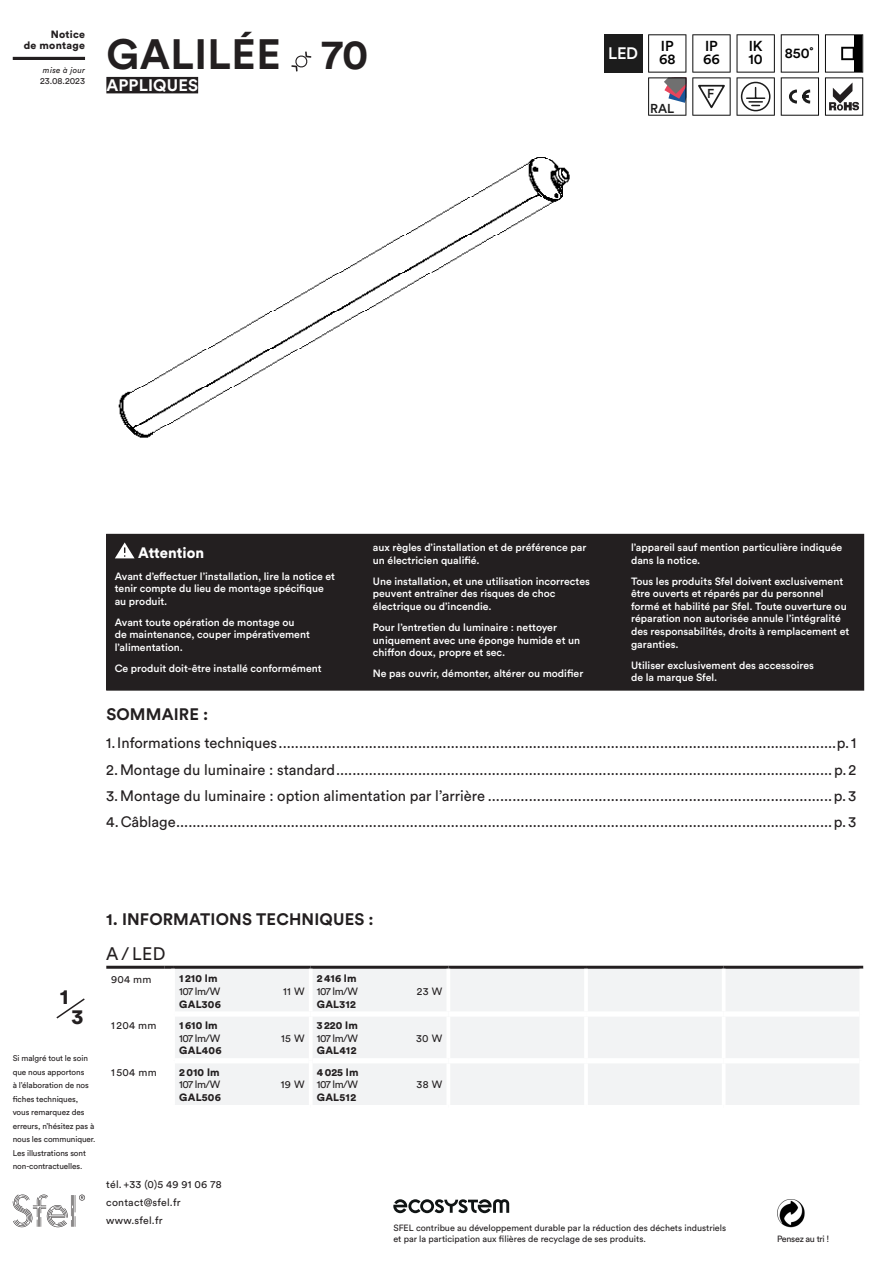
<style>
.page{position:relative;width:893px;height:1263px;background:#fff}
.page>*{position:absolute;margin:0;border:0;box-sizing:border-box;transform-origin:0 0}
.t1{font:700 42px "Circular Std";letter-spacing:.01em;color:#231f20}
.t2{font:900 21px "Circular Std";color:#231f20}
.Texte{font:18px "Circular Std";color:#231f20}
.Titres{font:700 16.5px "Circular Std";letter-spacing:.01em;color:#231f20}
.sous-titres{font:700 16.5px "Circular Std";letter-spacing:.01em;color:#fff}
.t3{font:500 16.5px "Circular Std";color:#fff}
.Style_sommaire{font:15px "Circular Std";color:#231f20}
.Attention{font:900 15px "Circular Std";color:#fff}
.t4{font:500 14.4px/12.5px "Circular Std";color:#000}
.t5{font:500 12.9px "Circular Std";color:#1c1c1c}
.textes_avertissements{font:500 10.5px/12.6px "Circular Std";color:#fff}
.Alignement_Gauche{font:10.5px/18px "Circular Std";letter-spacing:.02em;color:#231f20}
.Alignement_Gauche-2{font:900 10.5px/10.5px "Circular Std";letter-spacing:.025em;color:#231f20;text-align:right}
.t6{font:9px/10.5px "Circular Std";color:#231f20}
.t7{font:9px "Circular Std";letter-spacing:-.035em;color:#231f20}
.t8{font:9px "Circular Std";color:#231f20}
.t9{font:8.25px/13.5px "Circular Std";letter-spacing:-.01em;color:#231f20}
.t10{font:italic 8.25px "Circular Std";letter-spacing:.025em;color:#231f20}
</style>
<div class="page">
<hr style="left:13px;top:57px;width:72px;height:3px;background:#231f20">
<svg style="left:13px;top:1194px;width:72px;height:33px"></svg>
<svg style="left:56px;top:998px;width:29px;height:21px"></svg>
<img style="left:777px;top:1199px;width:28px;height:28px">
<svg style="left:393px;top:1199px;width:116px;height:14px"></svg>
<img style="left:118px;top:157px;width:452px;height:281px">
<div style="left:107px;top:534px;width:757px;height:156px;background:#231f20"></div>
<svg style="left:115px;top:542px;width:20px;height:16px"></svg>
<div style="left:175px;top:969px;width:684px;height:136px;background:#f2f3f4"></div>
<hr style="left:446px;top:1017px;width:4px;height:41px;background:#fff">
<hr style="left:584px;top:1017px;width:4px;height:41px;background:#fff">
<hr style="left:722px;top:1017px;width:4px;height:41px;background:#fff">
<hr style="left:446px;top:1063px;width:4px;height:42px;background:#fff">
<hr style="left:584px;top:1063px;width:4px;height:42px;background:#fff">
<hr style="left:722px;top:1063px;width:4px;height:42px;background:#fff">
<div style="left:175px;top:1058px;width:134px;height:5px;background:#fff"></div>
<div style="left:313px;top:1058px;width:135px;height:5px;background:#fff"></div>
<div style="left:448px;top:1058px;width:138px;height:5px;background:#fff"></div>
<div style="left:586px;top:1058px;width:138px;height:5px;background:#fff"></div>
<div style="left:724px;top:1058px;width:135px;height:5px;background:#fff"></div>
<hr style="left:309px;top:1017px;width:4px;height:44px;background:#fff">
<hr style="left:309px;top:1061px;width:4px;height:44px;background:#fff">
<hr style="left:173px;top:966px;width:138px;height:3px;background:#231f20">
<hr style="left:311px;top:966px;width:137px;height:3px;background:#231f20">
<hr style="left:448px;top:966px;width:138px;height:3px;background:#231f20">
<hr style="left:586px;top:966px;width:138px;height:3px;background:#231f20">
<hr style="left:724px;top:966px;width:139px;height:3px;background:#231f20">
<hr style="left:309px;top:969px;width:4px;height:42px;background:#fff">
<hr style="left:446px;top:969px;width:4px;height:42px;background:#fff">
<hr style="left:584px;top:969px;width:4px;height:42px;background:#fff">
<hr style="left:722px;top:969px;width:4px;height:42px;background:#fff">
<div style="left:175px;top:1011px;width:136px;height:6px;background:#fff"></div>
<div style="left:311px;top:1011px;width:137px;height:6px;background:#fff"></div>
<div style="left:448px;top:1011px;width:138px;height:6px;background:#fff"></div>
<div style="left:586px;top:1011px;width:138px;height:6px;background:#fff"></div>
<div style="left:724px;top:1011px;width:135px;height:6px;background:#fff"></div>
<hr style="left:106px;top:966px;width:59px;height:3px;background:#231f20">
<svg style="left:165px;top:966px;width:141px;height:44px"></svg>
<div style="left:316px;top:971px;width:127px;height:39px;background:#f2f3f4"></div>
<div style="left:178px;top:1018px;width:128px;height:38px;background:#f2f3f4"></div>
<div style="left:316px;top:1018px;width:127px;height:38px;background:#f2f3f4"></div>
<div style="left:178px;top:1065px;width:128px;height:38px;background:#f2f3f4"></div>
<div style="left:316px;top:1065px;width:127px;height:38px;background:#f2f3f4"></div>
<svg style="left:291px;top:51px;width:20px;height:21px"></svg>
<div style="left:106px;top:77px;width:92px;height:16px;background:#231f20"></div>
<div style="left:604px;top:34px;width:38px;height:39px;background:#1c1c1c"></div>
<svg style="left:648px;top:34px;width:38px;height:82px"></svg>
<svg style="left:692px;top:34px;width:83px;height:82px"></svg>
<div style="left:741px;top:82px;width:29px;height:29px;border:2px solid #1c1c1c;border-radius:50%"></div>
<svg style="left:781px;top:34px;width:38px;height:82px"></svg>
<svg style="left:825px;top:34px;width:38px;height:82px"></svg>
<p class="Alignement_Gauche-2" style="left:24px;top:29px;width:63px">Notice<br>de montage</p>
<p class="t10" style="left:43px;top:65px;width:44px">mise à jour</p>
<p class="t8" style="left:40px;top:75px;width:46px">23.08.2023</p>
<p class="t1" style="left:107px;top:27px;width:263px">GALILÉE 70</p>
<p class="sous-titres" style="left:106px;top:75px;width:93px">APPLIQUES</p>
<h3 class="t3" style="left:608px;top:42px;width:32px">LED</h3>
<h3 class="t4" style="left:659px;top:40px;width:18px">IP<br>68</h3>
<h3 class="t4" style="left:703px;top:40px;width:18px">IP<br>66</h3>
<h3 class="t4" style="left:748px;top:40px;width:16px">IK<br>10</h3>
<h3 class="t4" style="left:785px;top:46px;width:30px">850˚</h3>
<p class="t5" style="left:650px;top:100px;width:26px">RAL</p>
<p class="t5" style="left:707px;top:85px;width:9px">F</p>
<p class="Attention" style="left:138px;top:543px;width:67px">Attention</p>
<p class="textes_avertissements" style="left:115px;top:569px;width:222px">Avant d’effectuer l’installation, lire la notice et tenir compte du lieu de montage spécifique au produit.</p>
<p class="textes_avertissements" style="left:115px;top:616px;width:197px">Avant toute opération de montage ou<br>de maintenance, couper impérativement l’alimentation.</p>
<p class="textes_avertissements" style="left:115px;top:662px;width:208px">Ce produit doit-être installé conformément</p>
<p class="textes_avertissements" style="left:373px;top:541px;width:215px">aux règles d’installation et de préférence par un électricien qualifié.</p>
<p class="textes_avertissements" style="left:373px;top:574px;width:219px">Une installation, et une utilisation incorrectes peuvent entraîner des risques de choc électrique ou d’incendie.</p>
<p class="textes_avertissements" style="left:373px;top:621px;width:209px">Pour l’entretien du luminaire : nettoyer uniquement avec une éponge humide et un chiffon doux, propre et sec.</p>
<p class="textes_avertissements" style="left:373px;top:667px;width:212px">Ne pas ouvrir, démonter, altérer ou modifier</p>
<p class="textes_avertissements" style="left:631px;top:541px;width:213px">l’appareil sauf mention particulière indiquée dans la notice.</p>
<p class="textes_avertissements" style="left:631px;top:574px;width:220px">Tous les produits Sfel doivent exclusivement être ouverts et réparés par du personnel formé et habilité par Sfel. Toute ouverture ou réparation non autorisée annule l’intégralité des responsabilités, droits à remplacement et garanties.</p>
<p class="textes_avertissements" style="left:631px;top:658px;width:184px">Utiliser exclusivement des accessoires de la marque Sfel.</p>
<p class="Titres" style="left:106px;top:704px;width:103px">SOMMAIRE :</p>
<p class="Style_sommaire" style="left:106px;top:734px;width:752px">1.Informations techniques........................................................................................................................................p.1</p>
<p class="Style_sommaire" style="left:106px;top:760px;width:752px">2.Montage du luminaire : standard.........................................................................................................................p.2</p>
<p class="Style_sommaire" style="left:106px;top:787px;width:752px">3.Montage du luminaire : option alimentation par l’arrière ....................................................................................p.3</p>
<p class="Style_sommaire" style="left:106px;top:813px;width:752px">4.Câblage................................................................................................................................................................p.3</p>
<h2 class="t2" style="left:60px;top:983px;width:10px">1</h2>
<h2 class="t2" style="left:72px;top:1003px;width:13px">3</h2>
<p class="t9" style="left:13px;top:1052px;width:84px">Si malgré tout le soin que nous apportons<br>à l’élaboration de nos fiches techniques, vous remarquez des erreurs, n’hésitez pas à nous les communiquer.<br>Les illustrations sont non-contractuelles.</p>
<p class="Titres" style="left:106px;top:909px;width:269px">1. INFORMATIONS TECHNIQUES :</p>
<p class="Texte" style="left:106px;top:942px;width:61px">A/LED</p>
<p class="Alignement_Gauche" style="left:111px;top:970px;width:42px">904 mm</p>
<p class="Alignement_Gauche-2" style="left:179px;top:973px;width:40px">1 210 lm</p>
<p class="Alignement_Gauche" style="left:179px;top:982px;width:43px">107 lm/W</p>
<p class="Alignement_Gauche" style="left:283px;top:982px;width:23px">11 W</p>
<p class="Alignement_Gauche-2" style="left:179px;top:998px;width:43px">GAL306</p>
<p class="Alignement_Gauche-2" style="left:317px;top:973px;width:41px">2416 lm</p>
<p class="Alignement_Gauche" style="left:317px;top:982px;width:43px">107 lm/W</p>
<p class="Alignement_Gauche" style="left:417px;top:982px;width:27px">23 W</p>
<p class="Alignement_Gauche-2" style="left:317px;top:998px;width:41px">GAL312</p>
<p class="Alignement_Gauche" style="left:111px;top:1016px;width:47px">1 204 mm</p>
<p class="Alignement_Gauche-2" style="left:179px;top:1020px;width:40px">1610 lm</p>
<p class="Alignement_Gauche" style="left:179px;top:1029px;width:43px">107 lm/W</p>
<p class="Alignement_Gauche" style="left:281px;top:1029px;width:25px">15 W</p>
<p class="Alignement_Gauche-2" style="left:179px;top:1045px;width:44px">GAL406</p>
<p class="Alignement_Gauche" style="left:111px;top:1063px;width:47px">1 504 mm</p>
<p class="Alignement_Gauche-2" style="left:179px;top:1066px;width:42px">2010 lm</p>
<p class="Alignement_Gauche" style="left:179px;top:1075px;width:43px">107 lm/W</p>
<p class="Alignement_Gauche" style="left:281px;top:1075px;width:25px">19 W</p>
<p class="Alignement_Gauche-2" style="left:179px;top:1092px;width:43px">GAL506</p>
<p class="Alignement_Gauche-2" style="left:317px;top:1020px;width:43px">3 220 lm</p>
<p class="Alignement_Gauche" style="left:317px;top:1029px;width:43px">107 lm/W</p>
<p class="Alignement_Gauche" style="left:416px;top:1029px;width:28px">30 W</p>
<p class="Alignement_Gauche-2" style="left:317px;top:1045px;width:41px">GAL412</p>
<p class="Alignement_Gauche-2" style="left:317px;top:1066px;width:43px">4025 lm</p>
<p class="Alignement_Gauche" style="left:317px;top:1075px;width:43px">107 lm/W</p>
<p class="Alignement_Gauche" style="left:417px;top:1075px;width:27px">38 W</p>
<p class="Alignement_Gauche-2" style="left:317px;top:1092px;width:41px">GAL512</p>
<p class="Alignement_Gauche" style="left:106px;top:1175px;width:117px">tél. +33 (0)5 49 91 06 78 contact@sfel.fr www.sfel.fr</p>
<p class="t6" style="left:393px;top:1223px;width:334px">SFEL contribue au développement durable par la réduction des déchets industriels et par la participation aux filières de recyclage de ses produits.</p>
<p class="t7" style="left:777px;top:1233px;width:54px">Pensez au tri !</p>
</div>
